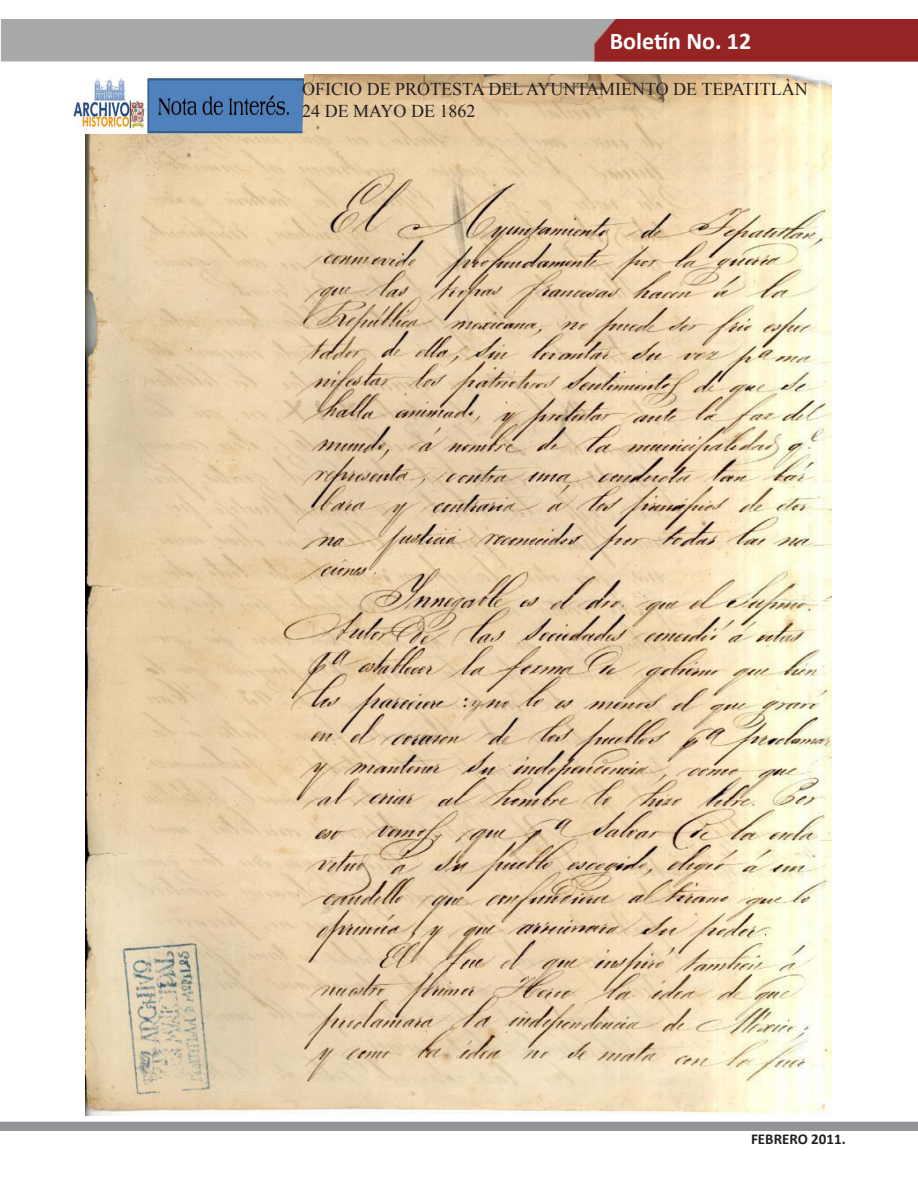
<style>
.page{position:relative;width:918px;height:1188px;background:#fff}
.page>*{position:absolute;margin:0;border:0;box-sizing:border-box;transform-origin:0 0}
.t1{font:700 24px "Calibri";color:#fff}
.t2{font:18px "Times New Roman";color:#231f20}
.t3{font:700 15px "Calibri";color:#231f20}
</style>
<div class="page">
<img style="left:0;top:20px;width:918px;height:41px">
<div style="left:0;top:1122px;width:918px;height:9px;background:#939598"></div>
<img style="left:85px;top:74px;width:746px;height:1042px">
<img style="left:73px;top:74px;width:231px;height:60px">
<h1 class="t1" style="left:610px;top:26px;width:143px">Boletín No. 12</h1>
<p class="t2" style="left:302px;top:77px;width:507px">OFICIO DE PROTESTA DEL AYUNTAMIENTO DE TEPATITLÀN</p>
<p class="t2" style="left:302px;top:99px;width:175px">24 DE MAYO DE 1862</p>
<p class="t3" style="left:751px;top:1130px;width:96px">FEBRERO 2011.</p>
</div>
